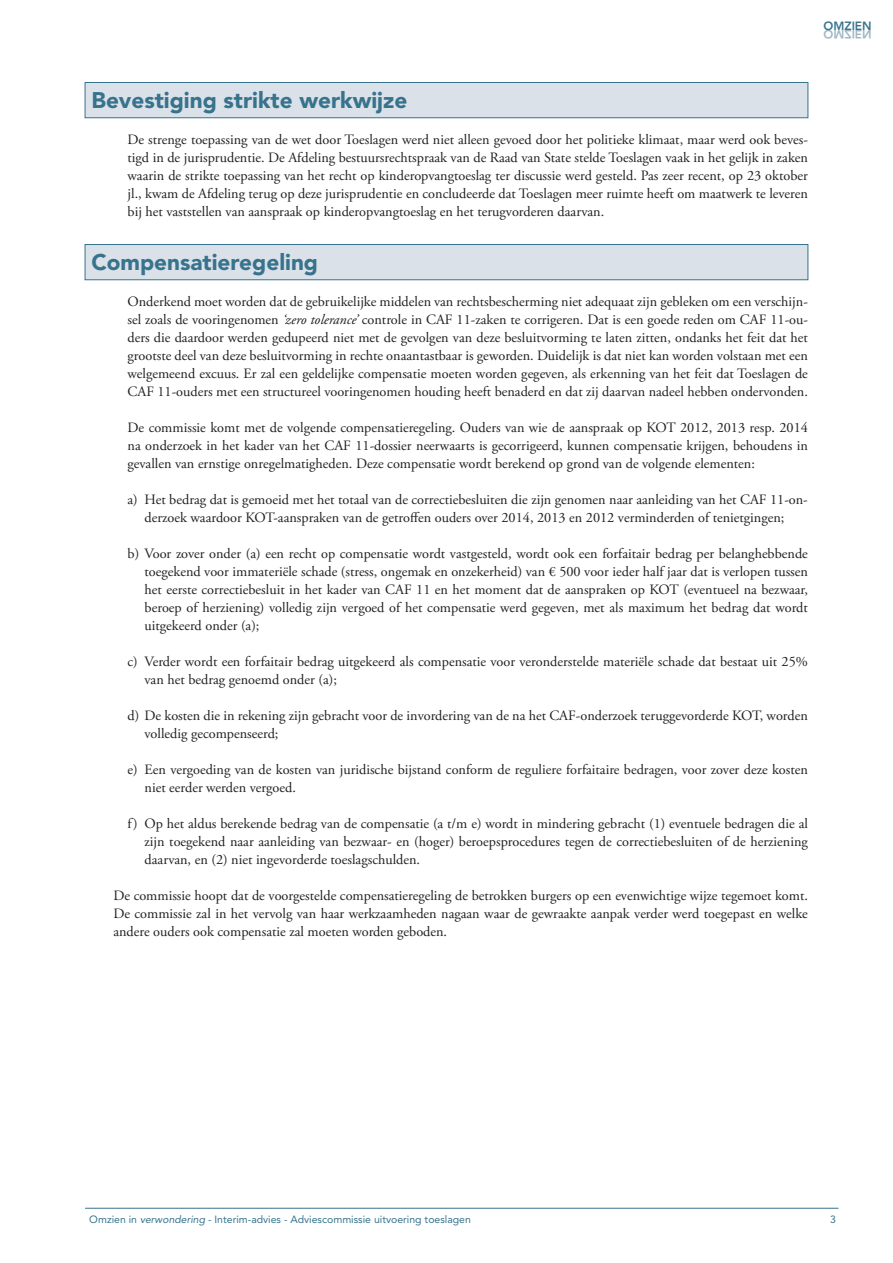
<style>
.page{position:relative;width:893px;height:1263px;background:#fff}
.page>*{position:absolute;margin:0;border:0;box-sizing:border-box;transform-origin:0 0}
.t1{font:900 22.5px "Avenir LT Std";color:#37738d}
.t2{font:14.25px/18px "Adobe Garamond Pro";color:#231f20;text-align:justify}
.t3{font:10.5px "Avenir LT Std";color:#37738d}
.s1{font-style:italic}
</style>
<div class="page">
<hr style="left:85px;top:1208px;width:753px;height:1px;background:#37738d">
<div style="left:85px;top:82px;width:723px;height:36px;background:#dae1e8;border:1px solid #37738d"></div>
<div style="left:85px;top:244px;width:723px;height:36px;background:#dae1e8;border:1px solid #37738d"></div>
<h1 class="t1" style="left:91px;top:87px;width:317px">Bevestiging strikte werkwijze</h1>
<p class="t2" style="left:128px;top:131px;width:682px">De strenge toepassing van de wet door Toeslagen werd niet alleen gevoed door het politieke klimaat, maar werd ook beves&shy;tigd in de jurisprudentie. De Afdeling bestuursrechtspraak van de Raad van State stelde Toeslagen vaak in het gelijk in zaken waarin de strikte toepassing van het recht op kinderopvangtoeslag ter discussie werd gesteld. Pas zeer recent, op 23 oktober jl., kwam de Afdeling terug op deze jurisprudentie en concludeerde dat Toeslagen meer ruimte heeft om maatwerk te leveren bij het vaststellen van aanspraak op kinderopvangtoeslag en het terugvorderen daarvan.</p>
<h1 class="t1" style="left:91px;top:249px;width:228px">Compensatieregeling</h1>
<p class="t2" style="left:128px;top:293px;width:682px">Onderkend moet worden dat de gebruikelijke middelen van rechtsbescherming niet adequaat zijn gebleken om een verschijn&shy;sel zoals de vooringenomen <span class="s1">‘zero tolerance’</span> controle in CAF 11-zaken te corrigeren. Dat is een goede reden om CAF 11-ou&shy;ders die daardoor werden gedupeerd niet met de gevolgen van deze besluitvorming te laten zitten, ondanks het feit dat het grootste deel van deze besluitvorming in rechte onaantastbaar is geworden. Duidelijk is dat niet kan worden volstaan met een welgemeend excuus. Er zal een geldelijke compensatie moeten worden gegeven, als erkenning van het feit dat Toeslagen de CAF 11-ouders met een structureel vooringenomen houding heeft benaderd en dat zij daarvan nadeel hebben ondervonden.</p>
<p class="t2" style="left:128px;top:419px;width:682px">De commissie komt met de volgende compensatieregeling. Ouders van wie de aanspraak op KOT 2012, 2013 resp. 2014 na onderzoek in het kader van het CAF 11-dossier neerwaarts is gecorrigeerd, kunnen compensatie krijgen, behoudens in gevallen van ernstige onregelmatigheden. Deze compensatie wordt berekend op grond van de volgende elementen:</p>
<p class="t2" style="left:128px;top:491px;width:682px;text-align:center">a) Het bedrag dat is gemoeid met het totaal van de correctiebesluiten die zijn genomen naar aanleiding van het CAF 11-on&shy;derzoek waardoor KOT-aanspraken van de getroffen ouders over 2014, 2013 en 2012 verminderden of tenietgingen;</p>
<p class="t2" style="left:145px;top:545px;width:665px;text-indent:-17px">b) Voor zover onder (a) een recht op compensatie wordt vastgesteld, wordt ook een forfaitair bedrag per belanghebbende toegekend voor immateriële schade (stress, ongemak en onzekerheid) van € 500 voor ieder half jaar dat is verlopen tussen het eerste correctiebesluit in het kader van CAF 11 en het moment dat de aanspraken op KOT (eventueel na bezwaar, beroep of herziening) volledig zijn vergoed of het compensatie werd gegeven, met als maximum het bedrag dat wordt uitgekeerd onder (a);</p>
<p class="t2" style="left:145px;top:653px;width:665px;text-indent:-17px">c) Verder wordt een forfaitair bedrag uitgekeerd als compensatie voor veronderstelde materiële schade dat bestaat uit 25% van het bedrag genoemd onder (a);</p>
<p class="t2" style="left:145px;top:707px;width:665px;text-indent:-17px">d) De kosten die in rekening zijn gebracht voor de invordering van de na het CAF-onderzoek teruggevorderde KOT, worden volledig gecompenseerd;</p>
<p class="t2" style="left:145px;top:761px;width:665px;text-indent:-17px">e) Een vergoeding van de kosten van juridische bijstand conform de reguliere forfaitaire bedragen, voor zover deze kosten niet eerder werden vergoed.</p>
<p class="t2" style="left:145px;top:815px;width:665px;text-indent:-17px">f) Op het aldus berekende bedrag van de compensatie (a t/m e) wordt in mindering gebracht (1) eventuele bedragen die al zijn toegekend naar aanleiding van bezwaar- en (hoger) beroepsprocedures tegen de correctiebesluiten of de herziening daarvan, en (2) niet ingevorderde toeslagschulden.</p>
<p class="t2" style="left:113px;top:887px;width:696px">De commissie hoopt dat de voorgestelde compensatieregeling de betrokken burgers op een evenwichtige wijze tegemoet komt.<br>De commissie zal in het vervolg van haar werkzaamheden nagaan waar de gewraakte aanpak verder werd toegepast en welke andere ouders ook compensatie zal moeten worden geboden.</p>
<p class="t3" style="left:89px;top:1213px;width:383px">Omzien in <span class="s1">verwondering</span> - Interim-advies - Adviescommissie uitvoering toeslagen</p>
<p class="t3" style="left:830px;top:1213px;width:7px">3</p>
</div>
